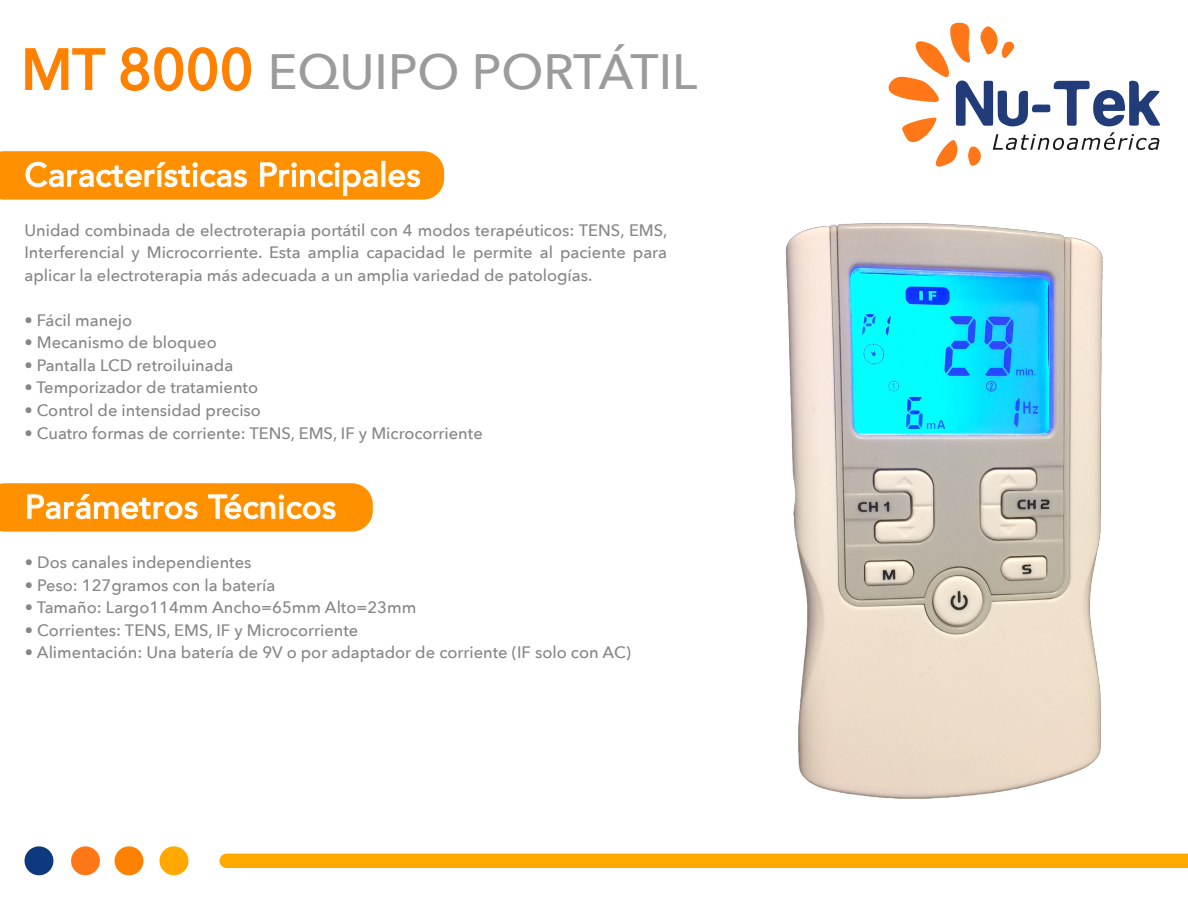
<style>
.page{position:relative;width:1188px;height:918px;background:#fff}
.page>*{position:absolute;margin:0;border:0;box-sizing:border-box;transform-origin:0 0}
.t1{font:500 49.5px "Avenir Next";color:#9b9b9a}
.t2{font:500 33px "Avenir";letter-spacing:.01em;color:#fff}
.t3{font:500 16.5px/22.5px "Avenir Next";color:#868686;text-align:justify}
.s1{font-size:57px;color:#ff8102}
</style>
<div class="page">
<div style="left:160px;top:846px;width:28px;height:29px;background:#ffa800;border-radius:50%"></div>
<div style="left:115px;top:846px;width:28px;height:29px;background:#ff8102;border-radius:50%"></div>
<div style="left:71px;top:846px;width:29px;height:29px;background:#ff7716;border-radius:50%"></div>
<div style="left:25px;top:846px;width:28px;height:29px;background:#0f397f;border-radius:50%"></div>
<div style="left:220px;top:854px;width:968px;height:14px;background:#ffa800"></div>
<img style="left:785px;top:223px;width:318px;height:576px">
<svg style="left:0;top:151px;width:444px;height:49px;background:#ff9d1c"></svg>
<svg style="left:0;top:483px;width:373px;height:49px;background:#ff9c1b"></svg>
<svg style="left:25px;top:48px;width:81px;height:42px"></svg>
<svg style="left:120px;top:47px;width:132px;height:45px"></svg>
<svg style="left:888px;top:23px;width:273px;height:144px"></svg>
<h1 class="t1" style="left:21px;top:30px;width:678px"><span class="s1">MT 8000</span> EQUIPO PORTÁTIL</h1>
<h2 class="t2" style="left:24px;top:146px;width:398px">Características Principales</h2>
<p class="t3" style="left:24px;top:218px;width:645px">Unidad combinada de electroterapia portátil con 4 modos terapéuticos: TENS, EMS, Interferencial y Microcorriente. Esta amplia capacidad le permite al paciente para aplicar la electroterapia más adecuada a un amplia variedad de patologías.</p>
<p class="t3" style="left:24px;top:308px;width:109px">• Fácil manejo</p>
<p class="t3" style="left:24px;top:331px;width:194px">• Mecanismo de bloqueo</p>
<p class="t3" style="left:24px;top:353px;width:210px">• Pantalla LCD retroiluinada</p>
<p class="t3" style="left:24px;top:376px;width:235px">• Temporizador de tratamiento</p>
<p class="t3" style="left:24px;top:398px;width:238px">• Control de intensidad preciso</p>
<p class="t3" style="left:24px;top:421px;width:460px">• Cuatro formas de corriente: TENS, EMS, IF y Microcorriente</p>
<h2 class="t2" style="left:25px;top:478px;width:313px">Parámetros Técnicos</h2>
<p class="t3" style="left:25px;top:550px;width:228px">• Dos canales independientes</p>
<p class="t3" style="left:25px;top:573px;width:252px">• Peso: 127gramos con la batería</p>
<p class="t3" style="left:25px;top:596px;width:393px">• Tamaño: Largo114mm Ancho=65mm Alto=23mm</p>
<p class="t3" style="left:25px;top:618px;width:335px">• Corrientes: TENS, EMS, IF y Microcorriente</p>
<p class="t3" style="left:25px;top:641px;width:607px">• Alimentación: Una batería de 9V o por adaptador de corriente (IF solo con AC)</p>
</div>
